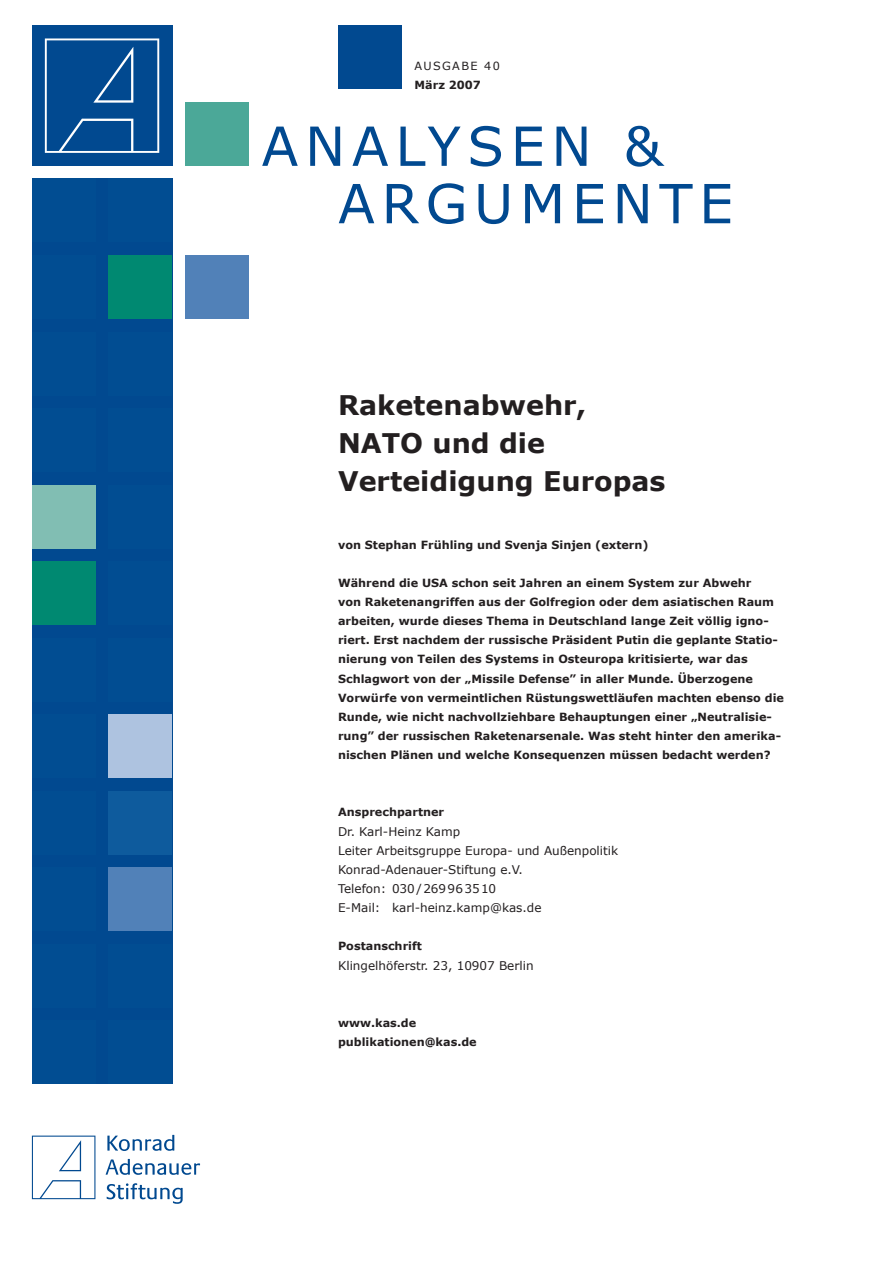
<style>
.page{position:relative;width:893px;height:1263px;background:#fff}
.page>*{position:absolute;margin:0;border:0;box-sizing:border-box;transform-origin:0 0}
.t1{font:54px/57.4px "Verdana";letter-spacing:.12em;color:#014990}
.t2{font:700 27px/38.2px "Verdana";color:#231f20}
.t3{font:12px/19.2px "Verdana";color:#231f20}
.t4{font:700 11.25px/19.2px "Verdana";color:#231f20}
.t5{font:11.25px "Verdana";color:#231f20}
</style>
<div class="page">
<div style="left:32px;top:179px;width:140px;height:905px;background:#014990"></div>
<div style="left:32px;top:179px;width:64px;height:63px;background:#014d92"></div>
<div style="left:32px;top:255px;width:64px;height:64px;background:#014d92"></div>
<div style="left:32px;top:332px;width:64px;height:63px;background:#014d92"></div>
<div style="left:32px;top:408px;width:64px;height:64px;background:#014d92"></div>
<div style="left:32px;top:485px;width:64px;height:64px;background:#81beb3"></div>
<div style="left:32px;top:561px;width:64px;height:64px;background:#008971"></div>
<div style="left:32px;top:638px;width:64px;height:64px;background:#014d92"></div>
<div style="left:32px;top:714px;width:64px;height:64px;background:#014d92"></div>
<div style="left:32px;top:791px;width:64px;height:64px;background:#014d92"></div>
<div style="left:32px;top:867px;width:64px;height:64px;background:#014d92"></div>
<div style="left:32px;top:944px;width:64px;height:64px;background:#014d92"></div>
<div style="left:32px;top:1020px;width:64px;height:64px;background:#014d92"></div>
<div style="left:108px;top:179px;width:64px;height:63px;background:#014d92"></div>
<div style="left:108px;top:255px;width:64px;height:64px;background:#008971"></div>
<div style="left:108px;top:332px;width:64px;height:63px;background:#014d92"></div>
<div style="left:108px;top:408px;width:64px;height:64px;background:#014d92"></div>
<div style="left:108px;top:485px;width:64px;height:64px;background:#014d92"></div>
<div style="left:108px;top:561px;width:64px;height:64px;background:#014d92"></div>
<div style="left:108px;top:638px;width:64px;height:64px;background:#014d92"></div>
<div style="left:108px;top:714px;width:64px;height:64px;background:#aec3e0"></div>
<div style="left:108px;top:791px;width:64px;height:64px;background:#0e5b9d"></div>
<div style="left:108px;top:867px;width:64px;height:64px;background:#5181b8"></div>
<div style="left:108px;top:944px;width:64px;height:64px;background:#014d92"></div>
<div style="left:108px;top:1020px;width:64px;height:64px;background:#014d92"></div>
<div style="left:185px;top:255px;width:64px;height:64px;background:#5181b8"></div>
<div style="left:185px;top:102px;width:64px;height:64px;background:#4ba898"></div>
<div style="left:338px;top:26px;width:64px;height:63px;background:#014990"></div>
<div style="left:32px;top:26px;width:140px;height:140px;background:#014990"></div>
<svg style="left:45px;top:38px;width:114px;height:115px"></svg>
<svg style="left:32px;top:1135px;width:63px;height:64px"></svg>
<svg style="left:107px;top:1135px;width:67px;height:16px"></svg>
<svg style="left:106px;top:1159px;width:94px;height:16px"></svg>
<svg style="left:107px;top:1183px;width:76px;height:21px"></svg>
<p class="t5" style="left:415px;top:59px;width:18px">Ausgabe</p>
<p class="t5" style="left:484px;top:59px;width:17px">40</p>
<p class="t4" style="left:415px;top:75px;width:68px">März 2007</p>
<h1 class="t1" style="left:338px;top:116px;width:397px;text-indent:-77px">ANALYSEN &amp;<br>ARGUMENTE</h1>
<h2 class="t2" style="left:338px;top:385px;width:329px">Raketenabwehr,<br>NATO und die<br>Verteidigung Europas</h2>
<p class="t4" style="left:338px;top:534px;width:312px">von Stephan Frühling und Svenja Sinjen (extern)</p>
<p class="t4" style="left:338px;top:573px;width:447px">Während die USA schon seit Jahren an einem System zur Abwehr<br>von Raketenangriffen aus der Golfregion oder dem asiatischen Raum arbeiten, wurde dieses Thema in Deutschland lange Zeit völlig igno&shy;riert. Erst nachdem der russische Präsident Putin die geplante Statio&shy;nierung von Teilen des Systems in Osteuropa kritisierte, war das Schlagwort von der „Missile Defense” in aller Munde. Überzogene Vorwürfe von vermeintlichen Rüstungswettläufen machten ebenso die Runde, wie nicht nachvollziehbare Behauptungen einer „Neutralisie&shy;rung” der russischen Raketenarsenale. Was steht hinter den amerika&shy;nischen Plänen und welche Konsequenzen müssen bedacht werden?</p>
<p class="t4" style="left:338px;top:802px;width:108px">Ansprechpartner</p>
<p class="t3" style="left:338px;top:821px;width:282px">Dr. Karl-Heinz Kamp<br>Leiter Arbeitsgruppe Europa- und Außenpolitik<br>Konrad-Adenauer-Stiftung e.V.<br>Telefon: 030/269963510<br>E-Mail: karl-heinz.kamp@kas.de</p>
<p class="t4" style="left:338px;top:936px;width:85px">Postanschrift</p>
<p class="t3" style="left:338px;top:955px;width:197px">Klingelhöferstr. 23, 10907 Berlin</p>
<p class="t4" style="left:338px;top:1013px;width:140px">www.kas.de publikationen@kas.de</p>
</div>
